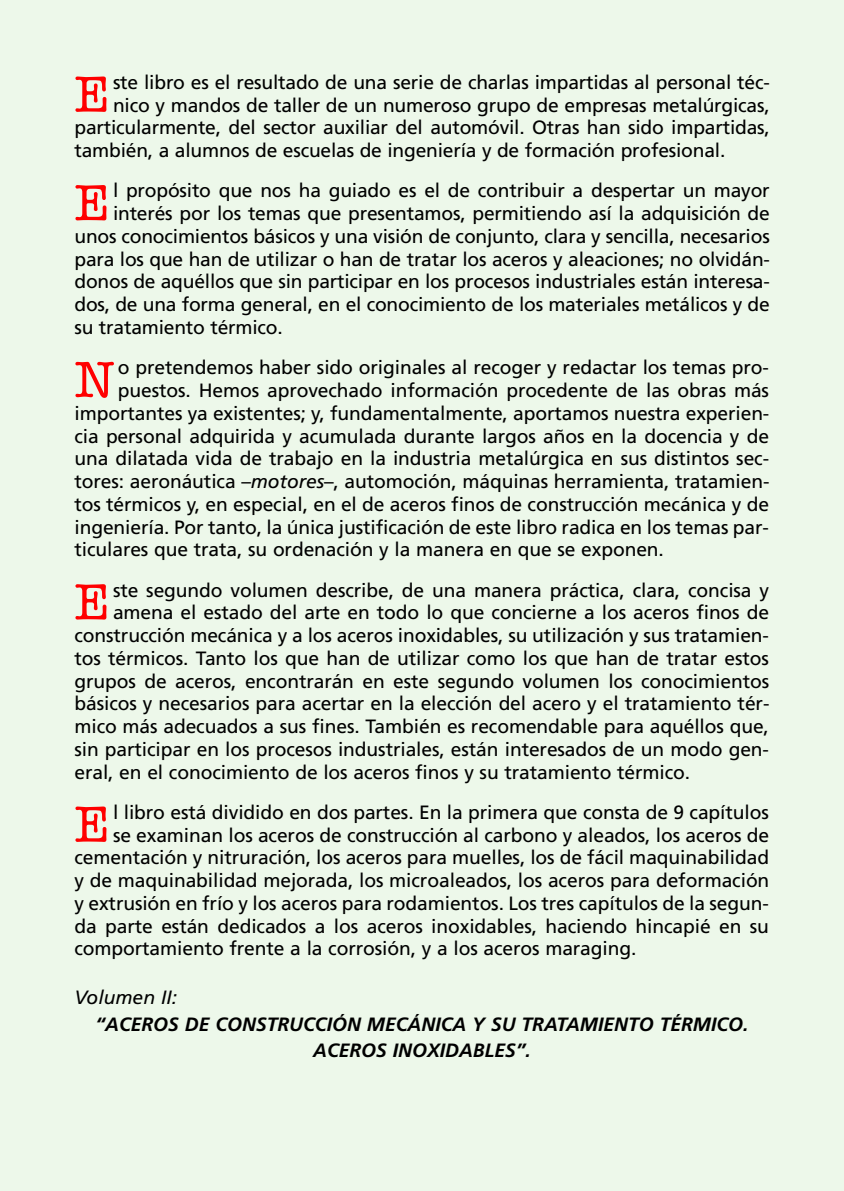
<style>
.page{position:relative;width:844px;height:1191px;background:#fff}
.page>*{position:absolute;margin:0;border:0;box-sizing:border-box;transform-origin:0 0}
.t1{font:52.32px "American Typewriter";color:#f00}
.t2{font:19.25px "Frutiger";letter-spacing:-.005em;color:#000}
.t3{font:italic 700 19.25px/26.2px "Frutiger";color:#000;text-align:center}
.t4{font:italic 19.25px "Frutiger";color:#000}
.s1{font-style:italic}
</style>
<div class="page">
<div style="left:0;top:0;width:843px;height:1191px;background:#edf8ea"></div>
<h1 class="t1" style="left:74px;top:54px;width:37px">E</h1>
<p class="t2" style="left:113px;top:74px;width:658px">ste libro es el resultado de una serie de charlas impartidas al personal téc-</p>
<p class="t2" style="left:113px;top:97px;width:658px">nico y mandos de taller de un numeroso grupo de empresas metalúrgicas,</p>
<p class="t2" style="left:74px;top:120px;width:696px">particularmente, del sector auxiliar del automóvil. Otras han sido impartidas,</p>
<p class="t2" style="left:74px;top:143px;width:652px">también, a alumnos de escuelas de ingeniería y de formación profesional.</p>
<h1 class="t1" style="left:74px;top:163px;width:37px">E</h1>
<p class="t2" style="left:113px;top:183px;width:658px">l propósito que nos ha guiado es el de contribuir a despertar un mayor</p>
<p class="t2" style="left:113px;top:206px;width:658px">interés por los temas que presentamos, permitiendo así la adquisición de</p>
<p class="t2" style="left:74px;top:228px;width:696px">unos conocimientos básicos y una visión de conjunto, clara y sencilla, necesarios</p>
<p class="t2" style="left:74px;top:251px;width:696px">para los que han de utilizar o han de tratar los aceros y aleaciones; no olvidán-</p>
<p class="t2" style="left:74px;top:274px;width:696px">donos de aquéllos que sin participar en los procesos industriales están interesa-</p>
<p class="t2" style="left:74px;top:297px;width:696px">dos, de una forma general, en el conocimiento de los materiales metálicos y de</p>
<p class="t2" style="left:74px;top:319px;width:210px">su tratamiento térmico.</p>
<h1 class="t1" style="left:74px;top:339px;width:41px">N</h1>
<p class="t2" style="left:118px;top:360px;width:652px">o pretendemos haber sido originales al recoger y redactar los temas pro-</p>
<p class="t2" style="left:118px;top:382px;width:652px">puestos. Hemos aprovechado información procedente de las obras más</p>
<p class="t2" style="left:74px;top:405px;width:696px">importantes ya existentes; y, fundamentalmente, aportamos nuestra experien-</p>
<p class="t2" style="left:74px;top:428px;width:696px">cia personal adquirida y acumulada durante largos años en la docencia y de</p>
<p class="t2" style="left:74px;top:451px;width:696px">una dilatada vida de trabajo en la industria metalúrgica en sus distintos sec-</p>
<p class="t2" style="left:74px;top:473px;width:696px">tores: aeronáutica –<span class="s1">motores</span>–, automoción, máquinas herramienta, tratamien-</p>
<p class="t2" style="left:74px;top:496px;width:696px">tos térmicos y, en especial, en el de aceros finos de construcción mecánica y de</p>
<p class="t2" style="left:74px;top:519px;width:695px">ingeniería. Por tanto, la única justificación de este libro radica en los temas par-</p>
<p class="t2" style="left:74px;top:542px;width:591px">ticulares que trata, su ordenación y la manera en que se exponen.</p>
<h1 class="t1" style="left:74px;top:562px;width:37px">E</h1>
<p class="t2" style="left:113px;top:582px;width:657px">ste segundo volumen describe, de una manera práctica, clara, concisa y</p>
<p class="t2" style="left:113px;top:605px;width:657px">amena el estado del arte en todo lo que concierne a los aceros finos de</p>
<p class="t2" style="left:74px;top:627px;width:695px">construcción mecánica y a los aceros inoxidables, su utilización y sus tratamien-</p>
<p class="t2" style="left:74px;top:650px;width:696px">tos térmicos. Tanto los que han de utilizar como los que han de tratar estos</p>
<p class="t2" style="left:74px;top:673px;width:696px">grupos de aceros, encontrarán en este segundo volumen los conocimientos</p>
<p class="t2" style="left:74px;top:696px;width:696px">básicos y necesarios para acertar en la elección del acero y el tratamiento tér-</p>
<p class="t2" style="left:74px;top:718px;width:695px">mico más adecuados a sus fines. También es recomendable para aquéllos que,</p>
<p class="t2" style="left:74px;top:741px;width:696px">sin participar en los procesos industriales, están interesados de un modo gen-</p>
<p class="t2" style="left:74px;top:764px;width:617px">eral, en el conocimiento de los aceros finos y su tratamiento térmico.</p>
<h1 class="t1" style="left:74px;top:784px;width:37px">E</h1>
<p class="t2" style="left:113px;top:804px;width:657px">l libro está dividido en dos partes. En la primera que consta de 9 capítulos</p>
<p class="t2" style="left:113px;top:827px;width:657px">se examinan los aceros de construcción al carbono y aleados, los aceros de</p>
<p class="t2" style="left:74px;top:850px;width:696px">cementación y nitruración, los aceros para muelles, los de fácil maquinabilidad</p>
<p class="t2" style="left:74px;top:872px;width:696px">y de maquinabilidad mejorada, los microaleados, los aceros para deformación</p>
<p class="t2" style="left:74px;top:895px;width:695px">y extrusión en frío y los aceros para rodamientos. Los tres capítulos de la segun-</p>
<p class="t2" style="left:74px;top:918px;width:696px">da parte están dedicados a los aceros inoxidables, haciendo hincapié en su</p>
<p class="t2" style="left:74px;top:941px;width:563px">comportamiento frente a la corrosión, y a los aceros maraging.</p>
<p class="t4" style="left:74px;top:990px;width:104px">Volumen II:</p>
<p class="t3" style="left:95px;top:1012px;width:654px">“ACEROS DE CONSTRUCCIÓN MECÁNICA Y SU TRATAMIENTO TÉRMICO.<br>ACEROS INOXIDABLES”.</p>
</div>
